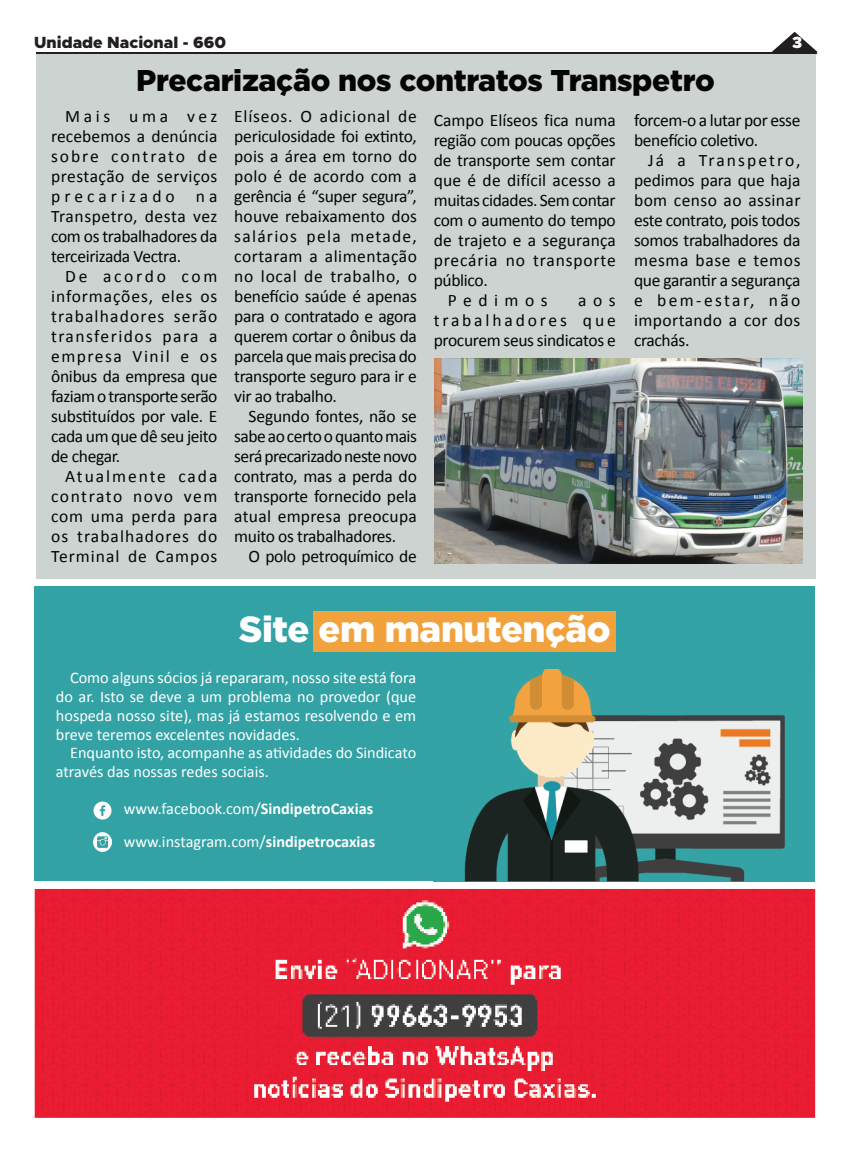
<style>
.page{position:relative;width:851px;height:1152px;background:#fff}
.page>*{position:absolute;margin:0;border:0;box-sizing:border-box;transform-origin:0 0}
.t1{font:900 36.25px "Gotham";letter-spacing:-.01em;color:#fff}
.t2{font:900 30px "Gotham";letter-spacing:-.01em;color:#040503}
.t3{font:17.5px/20px "Calibri";letter-spacing:-.02em;color:#040503;text-align:justify}
.t4{font:17.5px "Calibri";letter-spacing:.01em;color:#040503}
.t5{font:17.5px "Calibri";color:#040503}
.t6{font:17.5px "Calibri";letter-spacing:.05em;color:#040503}
.t7{font:17.5px "Calibri";letter-spacing:.37em;color:#040503}
.t8{font:16.25px/18.8px "Calibri";color:#fff}
.t9{font:900 16.25px "Metropolis";color:#231f20}
.t10{font:900 16.25px "Metropolis";color:#fff}
.s1{font-weight:700}
</style>
<div class="page">
<div style="left:36px;top:53px;width:779px;height:525px;background:#cdd3d0"></div>
<img style="left:434px;top:358px;width:368px;height:205px">
<div style="left:35px;top:586px;width:779px;height:295px;background:#33a2a5"></div>
<div style="left:313px;top:611px;width:302px;height:40px;background:#f2a23d"></div>
<img style="left:464px;top:669px;width:351px;height:212px">
<img style="left:93px;top:801px;width:19px;height:19px">
<img style="left:93px;top:833px;width:19px;height:18px">
<svg style="left:772px;top:32px;width:45px;height:20px"></svg>
<hr style="left:36px;top:52px;width:780px;height:1px;background:#231f20">
<img style="left:35px;top:889px;width:780px;height:228px">
<img style="left:254px;top:900px;width:341px;height:201px">
<p class="t9" style="left:34px;top:32px;width:193px">Unidade Nacional - 660</p>
<p class="t10" style="left:792px;top:32px;width:12px">3</p>
<h2 class="t2" style="left:136px;top:63px;width:580px">Precarização nos contratos Transpetro</h2>
<p class="t3" style="left:51px;top:106px;width:168px;text-indent:14px">Mais uma vez recebemos a denúncia sobre contrato de prestação de serviços precarizado na Transpetro, desta vez com os trabalhadores da terceirizada Vectra.</p>
<p class="t3" style="left:51px;top:266px;width:168px;text-indent:14px">De acordo com informações, eles os trabalhadores serão transferidos para a empresa Vinil e os ônibus da empresa que faziam o transporte serão substituídos por vale. E cada um que dê seu jeito de chegar.</p>
<p class="t3" style="left:51px;top:466px;width:168px;text-indent:14px">Atualmente cada contrato novo vem com uma perda para os trabalhadores do Terminal de Campos</p>
<p class="t3" style="left:234px;top:106px;width:184px">Elíseos. O adicional de periculosidade foi extinto, pois a área em torno do polo é de acordo com a gerência é “super segura”, houve rebaixamento dos salários pela metade, cortaram a alimentação no local de trabalho, o benefício saúde é apenas para o contratado e agora querem cortar o ônibus da parcela que mais precisa do transporte seguro para ir e vir ao trabalho.</p>
<p class="t3" style="left:234px;top:406px;width:184px;text-indent:14px">Segundo fontes, não se sabe ao certo o quanto mais será precarizado neste novo contrato, mas a perda do transporte fornecido pela atual empresa preocupa muito os trabalhadores.</p>
<p class="t3" style="left:248px;top:546px;width:170px">O polo petroquímico de</p>
<p class="t5" style="left:433px;top:109px;width:183px">Campo Elíseos fica numa</p>
<p class="t3" style="left:433px;top:130px;width:183px">região com poucas opções</p>
<p class="t3" style="left:433px;top:150px;width:183px">de transporte sem contar</p>
<p class="t4" style="left:433px;top:169px;width:183px">que é de difícil acesso a</p>
<p class="t3" style="left:433px;top:190px;width:183px">muitas cidades. Sem contar</p>
<p class="t3" style="left:433px;top:210px;width:183px">com o aumento do tempo</p>
<p class="t4" style="left:433px;top:229px;width:183px">de trajeto e a segurança</p>
<p class="t6" style="left:433px;top:249px;width:183px">precária no transporte</p>
<p class="t3" style="left:433px;top:270px;width:56px">público.</p>
<p class="t7" style="left:448px;top:289px;width:101px">Pedimos</p>
<p class="t3" style="left:634px;top:110px;width:168px">forcem-o a lutar por esse benefício coletivo.</p>
<p class="t3" style="left:634px;top:150px;width:168px;text-indent:14px">Já a Transpetro, pedimos para que haja bom censo ao assinar este contrato, pois todos somos trabalhadores da mesma base e temos que garantir a segurança e bem-estar, não importando a cor dos crachás.</p>
<p class="t3" style="left:433px;top:290px;width:183px;text-indent:144px">aos trabalhadores que procurem seus sindicatos e</p>
<h1 class="t1" style="left:239px;top:608px;width:373px">Site em manutenção</h1>
<p class="t8" style="left:56px;top:668px;width:362px;text-align:justify;text-indent:14px">Como alguns sócios já repararam, nosso site está fora do ar. Isto se deve a um problema no provedor (que hospeda nosso site), mas já estamos resolvendo e em breve teremos excelentes novidades.</p>
<p class="t8" style="left:56px;top:743px;width:362px;text-indent:14px">Enquanto isto, acompanhe as atividades do Sindicato através das nossas redes sociais.</p>
<p class="t8" style="left:124px;top:791px;width:253px;line-height:33.8px">www.facebook.com/<span class="s1">SindipetroCaxias </span>www.instagram.com/<span class="s1">sindipetrocaxias</span></p>
</div>
